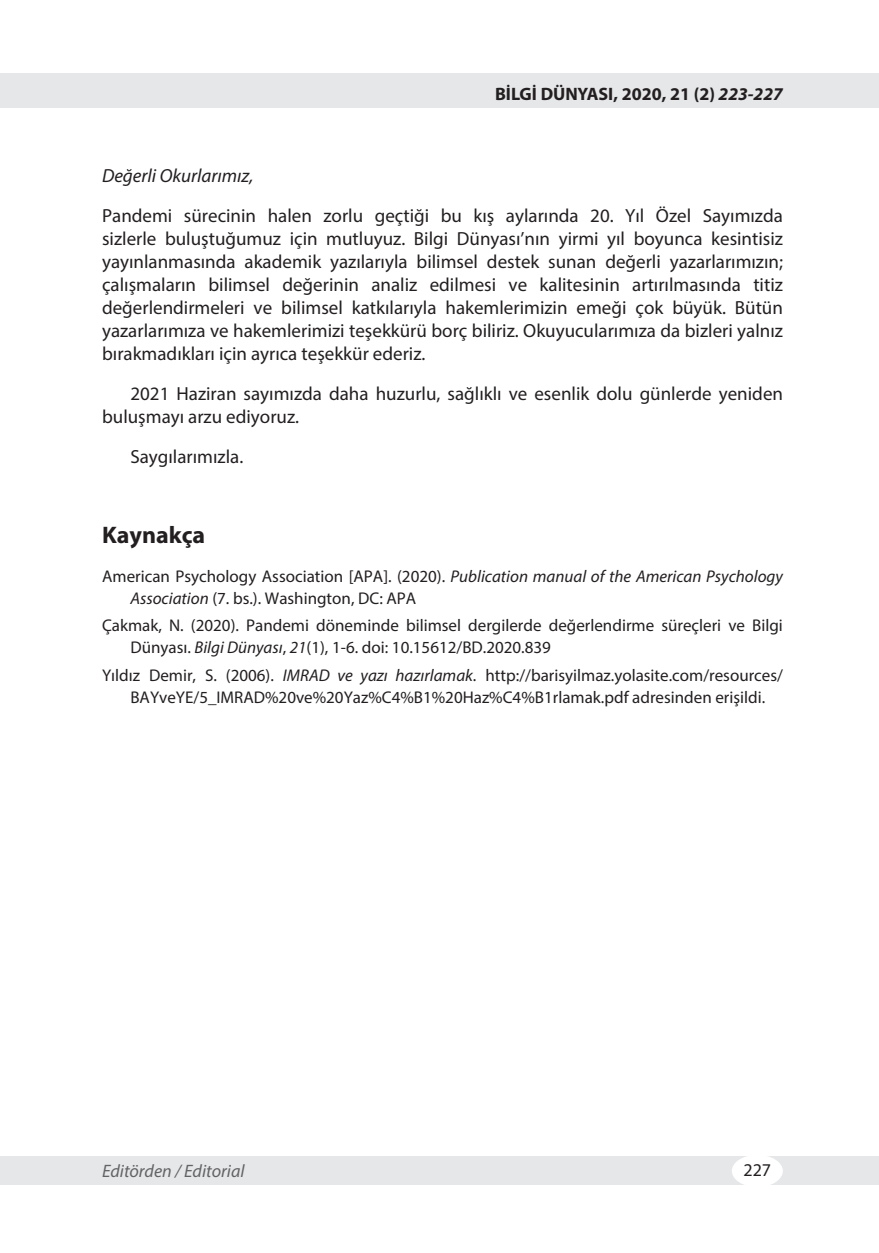
<style>
.page{position:relative;width:879px;height:1253px;background:#fff}
.page>*{position:absolute;margin:0;border:0;box-sizing:border-box;transform-origin:0 0}
.t1{font:700 24px "Myriad Pro";color:#231f20}
.t2{font:19px/23px "Myriad Pro";color:#231f20;text-align:justify}
.t3{font:italic 19px "Myriad Pro";color:#231f20}
.t4{font:700 18px "Myriad Pro";color:#231f20}
.t5{font:italic 18px "Myriad Pro";color:#636366}
.t6{font:18px "Myriad Pro";color:#231f20}
.t7{font:17px/22px "Myriad Pro";color:#231f20}
.s1{font-style:italic}
</style>
<div class="page">
<div style="left:0;top:74px;width:879px;height:34px;background:#e6e7e9"></div>
<div style="left:0;top:1156px;width:879px;height:28px;background:#e6e7e9"></div>
<div style="left:732px;top:1155px;width:51px;height:32px;background:#fff;border-radius:50%"></div>
<p class="t4" style="left:495px;top:82px;width:289px">BİLGİ DÜNYASI, 2020, 21 (2) <span class="s1">223-227</span></p>
<p class="t3" style="left:102px;top:163px;width:153px">Değerli Okurlarımız,</p>
<p class="t2" style="left:102px;top:203px;width:682px">Pandemi sürecinin halen zorlu geçtiği bu kış aylarında 20. Yıl Özel Sayımızda sizlerle buluştuğumuz için mutluyuz. Bilgi Dünyası’nın yirmi yıl boyunca kesintisiz yayınlanmasında akademik yazılarıyla bilimsel destek sunan değerli yazarlarımızın; çalışmaların bilimsel değerinin analiz edilmesi ve kalitesinin artırılmasında titiz değerlendirmeleri ve bilimsel katkılarıyla hakemlerimizin emeği çok büyük. Bütün yazarlarımıza ve hakemlerimizi teşekkürü borç biliriz. Okuyucularımıza da bizleri yalnız bırakmadıkları için ayrıca teşekkür ederiz.</p>
<p class="t2" style="left:102px;top:381px;width:682px;text-indent:28px">2021 Haziran sayımızda daha huzurlu, sağlıklı ve esenlik dolu günlerde yeniden buluşmayı arzu ediyoruz.</p>
<p class="t2" style="left:130px;top:444px;width:114px">Saygılarımızla.</p>
<p class="t1" style="left:102px;top:519px;width:105px">Kaynakça</p>
<p class="t7" style="left:130px;top:565px;width:654px;text-indent:-28px">American Psychology Association [APA]. (2020). <span class="s1">Publication manual of the American Psychology<br>Association</span> (7. bs.). Washington, DC: APA</p>
<p class="t7" style="left:130px;top:614px;width:654px;text-indent:-28px">Çakmak, N. (2020). Pandemi döneminde bilimsel dergilerde değerlendirme süreçleri ve Bilgi<br>Dünyası. <span class="s1">Bilgi Dünyası</span>, <span class="s1">21</span>(1), 1-6. doi: 10.15612/BD.2020.839</p>
<p class="t7" style="left:130px;top:664px;width:654px;text-indent:-28px">Yıldız Demir, S. (2006). <span class="s1">IMRAD ve yazı hazırlamak</span>. http://barisyilmaz.yolasite.com/resources/<br>BAYveYE/5_IMRAD%20ve%20Yaz%C4%B1%20Haz%C4%B1rlamak.pdf adresinden erişildi.</p>
<p class="t5" style="left:102px;top:1160px;width:144px">Editörden / Editorial</p>
<p class="t6" style="left:743px;top:1159px;width:29px">227</p>
</div>
